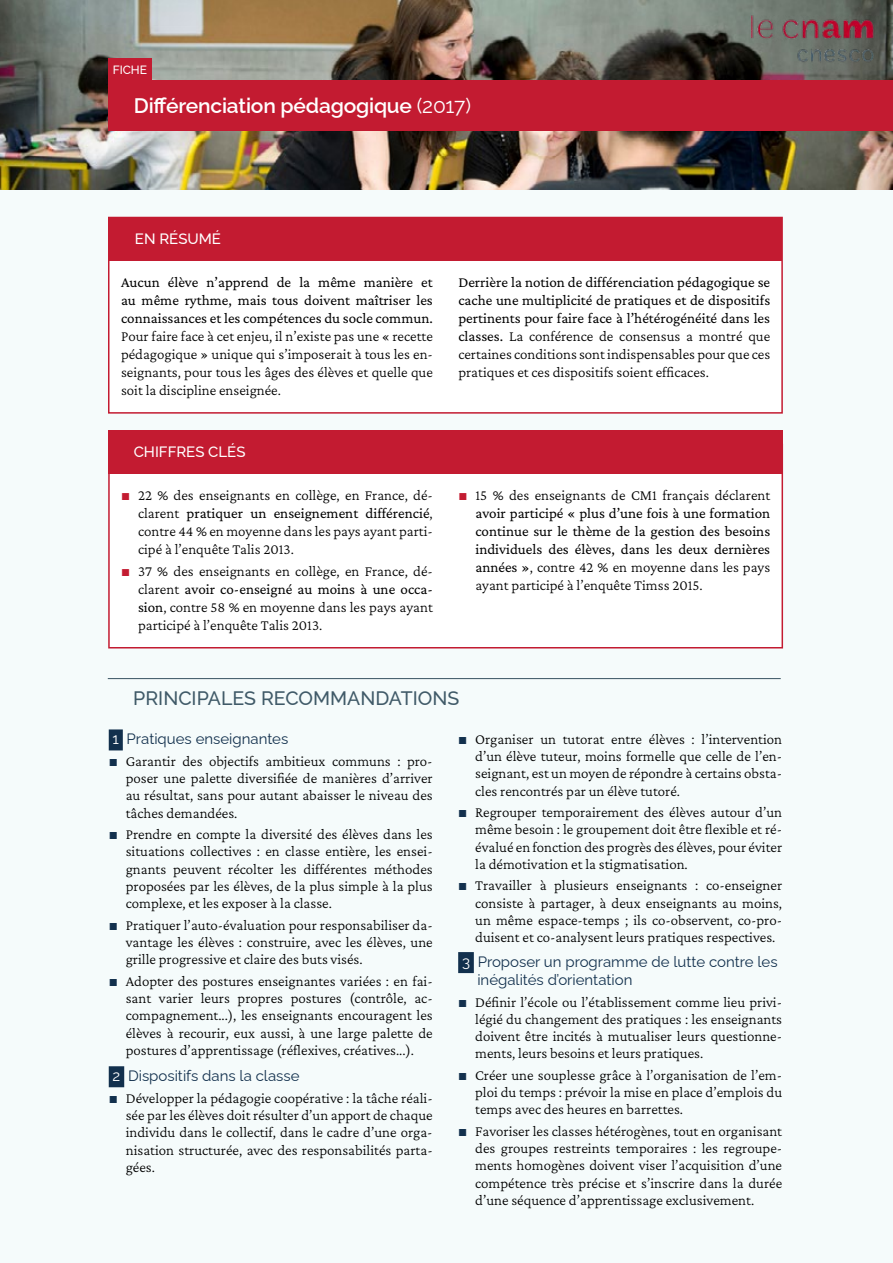
<style>
.page{position:relative;width:893px;height:1263px;background:#f5fbfb}
.page>*{position:absolute;margin:0;border:0;box-sizing:border-box;transform-origin:0 0}
.t1{font:600 21px "Raleway";letter-spacing:-.01em;color:#fff}
.t2{font:500 19.5px "Raleway";color:#405a68}
.t3{font:15px/17.2px "Crimson Pro";color:#000;text-align:justify}
.t4{font:15px/18px "Raleway";color:#12304d}
.t5{font:500 15px "Raleway";color:#fff}
.t6{font:500 12px "Raleway";color:#fff}
.s1{font-weight:400}
.s2{font-family:"Arial";color:#c31b31}
.s3{color:#fff}
.s4{font-family:"Arial";font-size:15.15px;color:#12304d}
</style>
<div class="page">
<div style="left:108px;top:444px;width:675px;height:204px;background:#fff;border:2px solid #c31b31"></div>
<div style="left:108px;top:430px;width:675px;height:43px;background:#c31b31"></div>
<div style="left:108px;top:217px;width:675px;height:197px;background:#fff;border:2px solid #c31b31"></div>
<div style="left:109px;top:217px;width:673px;height:43px;background:#c31b31"></div>
<img style="left:0;top:0;width:893px;height:189px">
<div style="left:109px;top:729px;width:14px;height:21px;background:#12304d"></div>
<div style="left:109px;top:1066px;width:15px;height:21px;background:#12304d"></div>
<div style="left:458px;top:952px;width:16px;height:21px;background:#12304d"></div>
<hr style="left:108px;top:678px;width:673px;height:1px;background:#405a68">
<div style="left:108px;top:58px;width:44px;height:23px;background:#c31b31"></div>
<div style="left:108px;top:80px;width:785px;height:51px;background:#c31b31"></div>
<img style="left:744px;top:7px;width:136px;height:63px">
<p class="t6" style="left:113px;top:60px;width:36px">FICHE</p>
<h1 class="t1" style="left:134px;top:89px;width:339px">Différenciation pédagogique <span class="s1">(2017)</span></h1>
<p class="t5" style="left:135px;top:227px;width:87px">EN RÉSUMÉ</p>
<p class="t3" style="left:121px;top:273px;width:313px;line-height:18px">Aucun élève n’apprend de la même manière et au même rythme, mais tous doivent maîtriser les connaissances et les compétences du socle commun.<br>Pour faire face à cet enjeu, il n’existe pas une « recette pédagogique » unique qui s’imposerait à tous les en&shy;seignants, pour tous les âges des élèves et quelle que soit la discipline enseignée.</p>
<p class="t3" style="left:458px;top:273px;width:313px;line-height:18px">Derrière la notion de différenciation pédagogique se cache une multiplicité de pratiques et de dispositifs pertinents pour faire face à l’hétérogénéité dans les classes. La conférence de consensus a montré que certaines conditions sont indispensables pour que ces pratiques et ces dispositifs soient efficaces.</p>
<p class="t5" style="left:134px;top:440px;width:113px">CHIFFRES CLÉS</p>
<p class="t3" style="left:138px;top:486px;width:296px;line-height:18px;text-indent:-17px"><span class="s2">■</span> 22 % des enseignants en collège, en France, dé&shy;clarent pratiquer un enseignement différencié, contre 44 % en moyenne dans les pays ayant parti&shy;cipé à l’enquête Talis 2013.</p>
<p class="t3" style="left:138px;top:562px;width:296px;line-height:18px;text-indent:-17px"><span class="s2">■</span> 37 % des enseignants en collège, en France, dé&shy;clarent avoir co-enseigné au moins à une occa&shy;sion, contre 58 % en moyenne dans les pays ayant participé à l’enquête Talis 2013.</p>
<p class="t3" style="left:475px;top:486px;width:296px;line-height:18px;text-indent:-17px"><span class="s2">■</span> 15 % des enseignants de CM1 français déclarent avoir participé « plus d’une fois à une formation continue sur le thème de la gestion des besoins individuels des élèves, dans les deux dernières années », contre 42 % en moyenne dans les pays ayant participé à l’enquête Timss 2015.</p>
<h2 class="t2" style="left:133px;top:683px;width:328px">PRINCIPALES RECOMMANDATIONS</h2>
<p class="t4" style="left:113px;top:728px;width:177px"><span class="s3">1</span> Pratiques enseignantes</p>
<p class="t3" style="left:126px;top:752px;width:308px;text-indent:-17px"><span class="s4">■</span> Garantir des objectifs ambitieux communs : pro&shy;poser une palette diversifiée de manières d’arriver au résultat, sans pour autant abaisser le niveau des tâches demandées.</p>
<p class="t3" style="left:126px;top:825px;width:308px;text-indent:-17px"><span class="s4">■</span> Prendre en compte la diversité des élèves dans les situations collectives : en classe entière, les ensei&shy;gnants peuvent récolter les différentes méthodes proposées par les élèves, de la plus simple à la plus complexe, et les exposer à la classe.</p>
<p class="t3" style="left:126px;top:916px;width:308px;text-indent:-17px"><span class="s4">■</span> Pratiquer l’auto-évaluation pour responsabiliser da&shy;vantage les élèves : construire, avec les élèves, une grille progressive et claire des buts visés.</p>
<p class="t3" style="left:126px;top:972px;width:308px;text-indent:-17px"><span class="s4">■</span> Adopter des postures enseignantes variées : en fai&shy;sant varier leurs propres postures (contrôle, ac&shy;compagnement...), les enseignants encouragent les élèves à recourir, eux aussi, à une large palette de postures d’apprentissage (réflexives, créatives...).</p>
<p class="t4" style="left:113px;top:1065px;width:188px"><span class="s3">2</span> Dispositifs dans la classe</p>
<p class="t3" style="left:126px;top:1089px;width:308px;text-indent:-17px"><span class="s4">■</span> Développer la pédagogie coopérative : la tâche réali&shy;sée par les élèves doit résulter d’un apport de chaque individu dans le collectif, dans le cadre d’une orga&shy;nisation structurée, avec des responsabilités parta&shy;gées.</p>
<p class="t3" style="left:475px;top:730px;width:308px;text-indent:-17px"><span class="s4">■</span> Organiser un tutorat entre élèves : l’intervention d’un élève tuteur, moins formelle que celle de l’en&shy;seignant, est un moyen de répondre à certains obsta&shy;cles rencontrés par un élève tutoré.</p>
<p class="t3" style="left:475px;top:803px;width:308px;text-indent:-17px"><span class="s4">■</span> Regrouper temporairement des élèves autour d’un même besoin : le groupement doit être flexible et ré&shy;évalué en fonction des progrès des élèves, pour éviter la démotivation et la stigmatisation.</p>
<p class="t3" style="left:475px;top:876px;width:308px;text-indent:-17px"><span class="s4">■</span> Travailler à plusieurs enseignants : co-enseigner consiste à partager, à deux enseignants au moins, un même espace-temps ; ils co-observent, co-pro&shy;duisent et co-analysent leurs pratiques respectives.</p>
<p class="t4" style="left:477px;top:951px;width:302px;text-indent:-15px"><span class="s3">3</span> Proposer un programme de lutte contre les inégalités d’orientation</p>
<p class="t3" style="left:475px;top:993px;width:308px;text-indent:-17px"><span class="s4">■</span> Définir l’école ou l’établissement comme lieu privi&shy;légié du changement des pratiques : les enseignants doivent être incités à mutualiser leurs questionne&shy;ments, leurs besoins et leurs pratiques.</p>
<p class="t3" style="left:475px;top:1066px;width:308px;text-indent:-17px"><span class="s4">■</span> Créer une souplesse grâce à l’organisation de l’em&shy;ploi du temps : prévoir la mise en place d’emplois du temps avec des heures en barrettes.</p>
<p class="t3" style="left:475px;top:1122px;width:309px;text-indent:-17px"><span class="s4">■</span> Favoriser les classes hétérogènes, tout en organisant des groupes restreints temporaires : les regroupe&shy;ments homogènes doivent viser l’acquisition d’une compétence très précise et s’inscrire dans la durée d’une séquence d’apprentissage exclusivement.</p>
</div>
